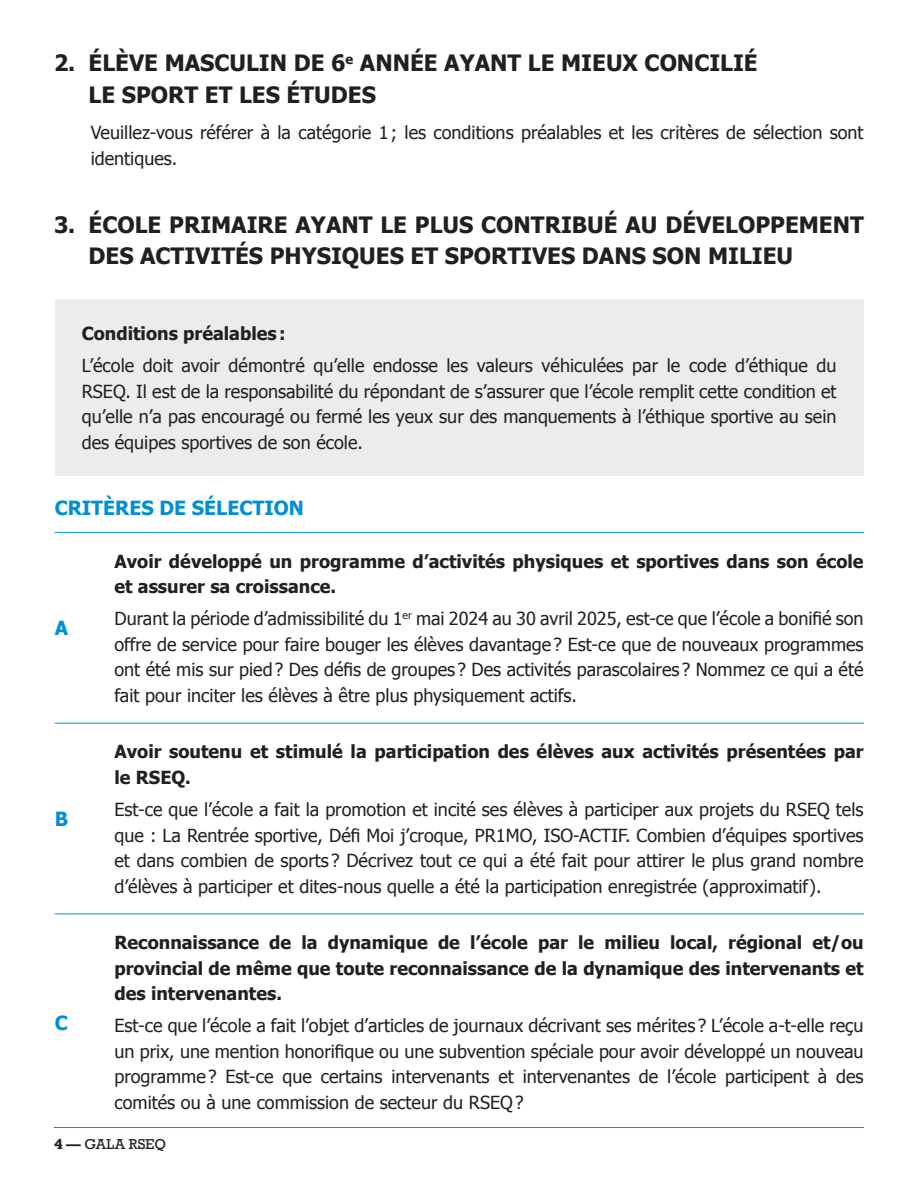
<style>
.page{position:relative;width:918px;height:1188px;background:#fff}
.page>*{position:absolute;margin:0;border:0;box-sizing:border-box;transform-origin:0 0}
.t1{font:700 22.5px/31.5px "Tahoma";color:#231f20}
.t2{font:700 19.5px "Tahoma";color:#008fd5}
.t3{font:18px/25.5px "Tahoma";color:#231f20;text-align:justify}
.t4{font:700 18px/25.5px "Tahoma";color:#231f20}
.t5{font:13.5px "Rockwell";color:#231f20}
.s1{font-weight:700}
</style>
<div class="page">
<hr style="left:54px;top:1127px;width:810px;height:1px;background:#008fd5">
<div style="left:55px;top:299px;width:809px;height:177px;background:#ececee"></div>
<hr style="left:55px;top:532px;width:809px;height:1px;background:#008fd5">
<hr style="left:55px;top:723px;width:809px;height:1px;background:#008fd5">
<hr style="left:55px;top:914px;width:809px;height:1px;background:#008fd5">
<p class="t1" style="left:89px;top:49px;width:671px;text-indent:-35px">2. ÉLÈVE MASCULIN DE 6<sup>e</sup> ANNÉE AYANT LE MIEUX CONCILIÉ<br>LE SPORT ET LES ÉTUDES</p>
<p class="t3" style="left:91px;top:119px;width:774px">Veuillez-vous référer à la catégorie 1 ; les conditions préalables et les critères de sélection sont identiques.</p>
<p class="t1" style="left:89px;top:210px;width:777px;text-indent:-35px">3. ÉCOLE PRIMAIRE AYANT LE PLUS CONTRIBUÉ AU DÉVELOPPEMENT<br>DES ACTIVITÉS PHYSIQUES ET SPORTIVES DANS SON MILIEU</p>
<p class="t4" style="left:82px;top:322px;width:205px">Conditions préalables :</p>
<p class="t3" style="left:82px;top:352px;width:756px">L’école doit avoir démontré qu’elle endosse les valeurs véhiculées par le code d’éthique du RSEQ. Il est de la responsabilité du répondant de s’assurer que l’école remplit cette condition et qu’elle n’a pas encouragé ou fermé les yeux sur des manquements à l’éthique sportive au sein des équipes sportives de son école.</p>
<p class="t2" style="left:55px;top:499px;width:251px">CRITÈRES DE SÉLECTION</p>
<p class="t2" style="left:55px;top:619px;width:15px">A</p>
<p class="t2" style="left:55px;top:810px;width:15px">B</p>
<p class="t2" style="left:55px;top:1014px;width:15px">C</p>
<p class="t4" style="left:114px;top:549px;width:751px">Avoir développé un programme d’activités physiques et sportives dans son école et assurer sa croissance.</p>
<p class="t3" style="left:114px;top:605px;width:751px">Durant la période d’admissibilité du 1<sup>er</sup> mai 2024 au 30 avril 2025, est-ce que l’école a bonifié son offre de service pour faire bouger les élèves davantage ? Est-ce que de nouveaux programmes ont été mis sur pied ? Des défis de groupes ? Des activités parascolaires ? Nommez ce qui a été fait pour inciter les élèves à être plus physiquement actifs.</p>
<p class="t4" style="left:114px;top:740px;width:751px">Avoir soutenu et stimulé la participation des élèves aux activités présentées par le RSEQ.</p>
<p class="t3" style="left:114px;top:796px;width:751px">Est-ce que l’école a fait la promotion et incité ses élèves à participer aux projets du RSEQ tels que : La Rentrée sportive, Défi Moi j’croque, PR1MO, ISO-ACTIF. Combien d’équipes sportives et dans combien de sports ? Décrivez tout ce qui a été fait pour attirer le plus grand nombre d’élèves à participer et dites-nous quelle a été la participation enregistrée (approximatif).</p>
<p class="t4" style="left:114px;top:931px;width:751px;text-align:justify">Reconnaissance de la dynamique de l’école par le milieu local, régional et/ou provincial de même que toute reconnaissance de la dynamique des intervenants et des intervenantes.</p>
<p class="t3" style="left:114px;top:1012px;width:751px">Est-ce que l’école a fait l’objet d’articles de journaux décrivant ses mérites ? L’école a-t-elle reçu un prix, une mention honorifique ou une subvention spéciale pour avoir développé un nouveau programme ? Est-ce que certains intervenants et intervenantes de l’école participent à des comités ou à une commission de secteur du RSEQ ?</p>
<p class="t5" style="left:54px;top:1138px;width:114px"><span class="s1">4 —</span> GALA RSEQ</p>
</div>
